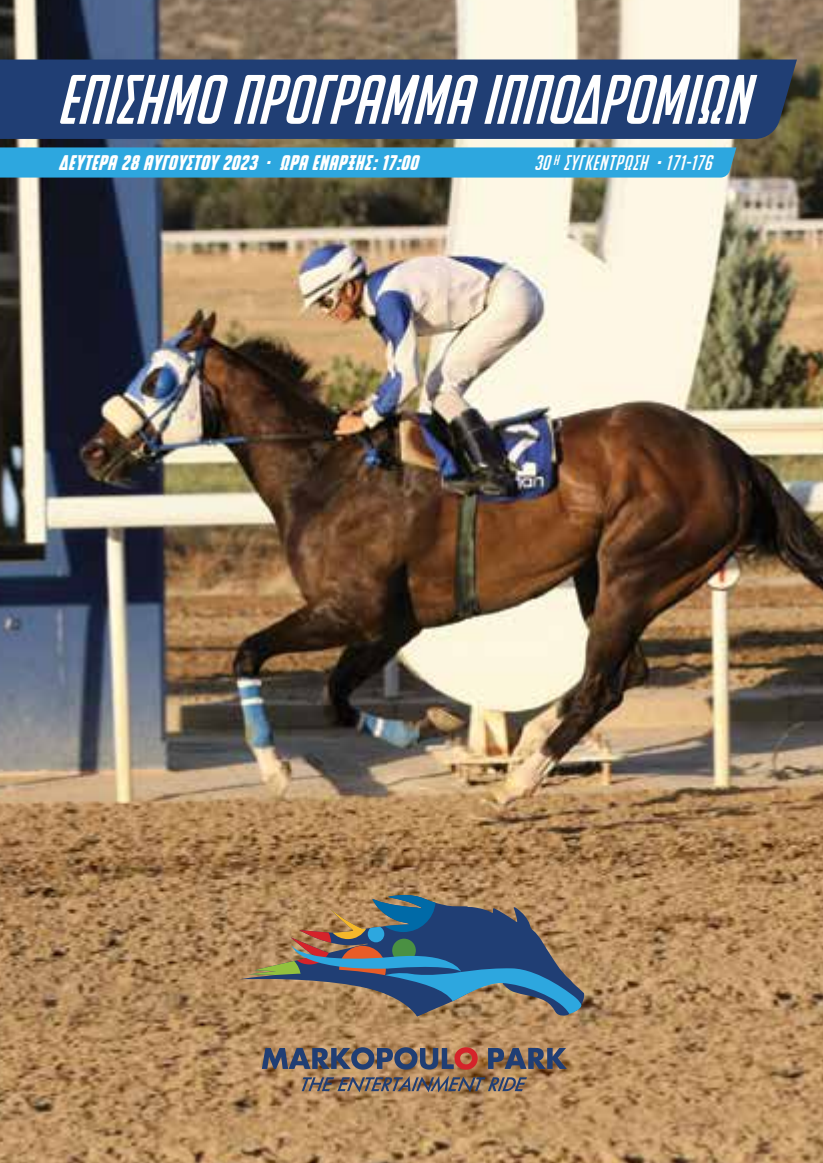
<style>
.page{position:relative;width:823px;height:1163px;background:#fff}
.page>*{position:absolute;margin:0;border:0;box-sizing:border-box;transform-origin:0 0}
.t1{font:italic 500 68px "OPAP";color:#fff}
.t2{font:italic 500 20.6px "OPAP";letter-spacing:.03em;color:#fff}
.t3{font:italic 500 20.6px "OPAP";letter-spacing:.04em;color:#fff}
</style>
<div class="page">
<img style="left:0;top:0;width:822px;height:1162px">
<svg style="left:239px;top:894px;width:343px;height:122px;background:#717371"></svg>
<svg style="left:301px;top:1075px;width:225px;height:17px;background:#806e61"></svg>
<svg style="left:262px;top:1047px;width:215px;height:22px;background:#6d5e64"></svg>
<svg style="left:488px;top:1047px;width:78px;height:21px;background:#5a5965"></svg>
<div style="left:0;top:59px;width:796px;height:80px;background:#203e74"></div>
<div style="left:0;top:147px;width:736px;height:30px;background:#2da7df"></div>
<h1 class="t1" style="left:60px;top:62px;width:692px">ΕΠΙΣΗΜΟ ΠΡΟΓΡΑΜΜΑ ΙΠΠΟΔΡΟΜΙΩΝ</h1>
<p class="t2" style="left:60px;top:152px;width:360px">ΔΕΥΤΕΡΑ 28 ΑΥΓΟΥΣΤΟΥ 2023 . ωρα εναρξησ: 17:00</p>
<p class="t3" style="left:535px;top:152px;width:179px">30 <sup>h</sup> συγκεντρωση <sup>.</sup> 171-176</p>
</div>
